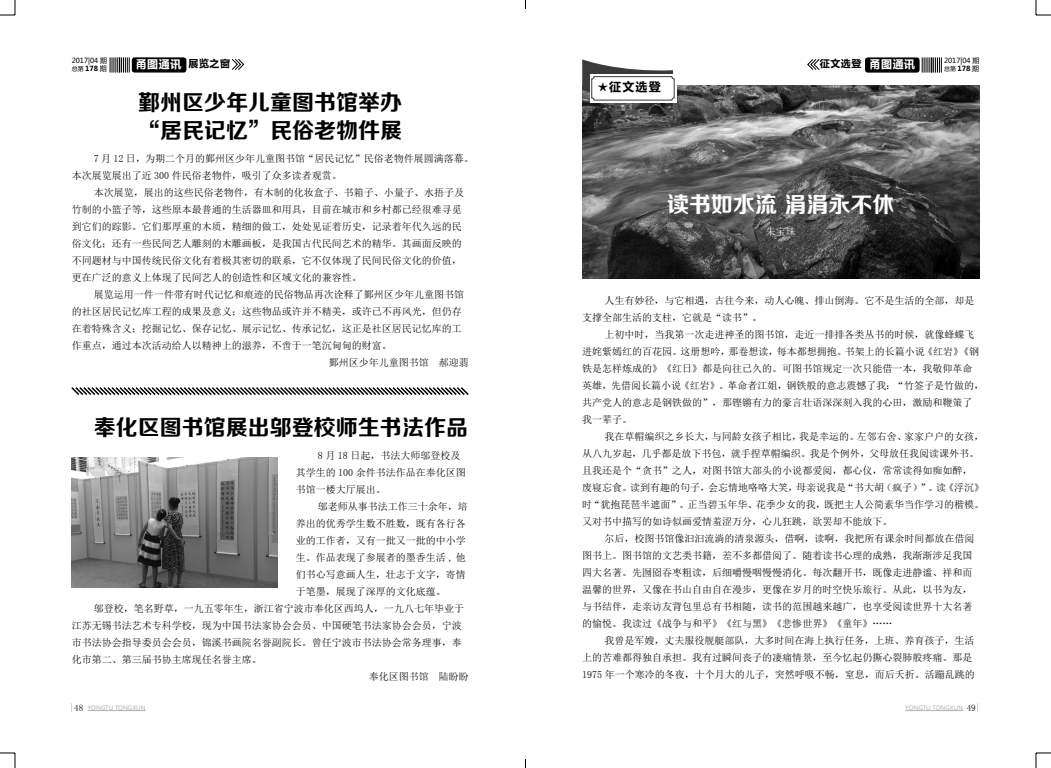
<style>
.page{position:relative;width:1051px;height:768px;background:#fff}
.page>*{position:absolute;margin:0;border:0;box-sizing:border-box;transform-origin:0 0}
.t1{font:22px/28px "FZZCHJW GB1 0";color:#000}
.t2{font:22px "FZZCHJW GB1 0";color:#fff}
.t3{font:700 12px "Microsoft Ya Hei";color:#000}
.t4{font:700 11px "Microsoft Ya Hei";letter-spacing:.05em;color:#fff}
.t5{font:10px/17px "Sim Sun";color:#000}
.t6{font:700 10px "Microsoft Ya Hei";color:#000}
.t7{font:10px "Sim Sun";color:#fff}
.t8{font:7px/8.2px "Microsoft Ya Hei";color:#000}
.t9{font:700 7px "Microsoft Ya Hei";color:#000}
.t10{font:6px "Microsoft Ya Hei";color:#b4b4b4}
.s1{font-size:6px}
.s2{font-weight:700}
.s3{font-size:10px;color:#000}
.s4{font-family:"Sim Sun";font-size:9px;color:#000}
.s5{font-weight:400;font-size:6px}
.s6{font-weight:400}
</style>
<div class="page">
<svg style="left:921px;top:57px;width:20px;height:16px"></svg>
<div style="left:865px;top:57px;width:54px;height:16px;background:#000;border-radius:3px"></div>
<hr style="left:905px;top:710px;width:58px;height:1px;background:#b4b4b4">
<svg style="left:807px;top:59px;width:13px;height:11px"></svg>
<hr style="left:88px;top:710px;width:58px;height:1px;background:#b4b4b4">
<svg style="left:110px;top:57px;width:20px;height:15px"></svg>
<div style="left:132px;top:57px;width:54px;height:15px;background:#000;border-radius:3px"></div>
<svg style="left:232px;top:59px;width:13px;height:11px"></svg>
<img style="left:582px;top:86px;width:397px;height:193px">
<img style="left:72px;top:457px;width:205px;height:130px">
<svg style="left:71px;top:387px;width:398px;height:8px"></svg>
<svg style="left:582px;top:59px;width:91px;height:43px"></svg>
<div style="left:590px;top:74px;width:86px;height:28px;background:#fff"></div>
<div style="left:591px;top:76px;width:83px;height:24px;border:1px solid #3b3b3b;border-radius:2px"></div>
<svg style="left:0;top:0;width:16px;height:16px"></svg>
<svg style="left:0;top:752px;width:16px;height:15px"></svg>
<svg style="left:1035px;top:0;width:15px;height:16px"></svg>
<svg style="left:1035px;top:752px;width:15px;height:15px"></svg>
<p class="t8" style="left:72px;top:56px;width:37px">2017|04 期<span class="s1">总第</span> <span class="s2">178</span> 期</p>
<p class="t4" style="left:136px;top:56px;width:96px">甬图通讯 <span class="s3">展览之窗</span></p>
<h1 class="t1" style="left:138px;top:90px;width:265px">鄞州区少年儿童图书馆举办“居民记忆”民俗老物件展</h1>
<p class="t5" style="left:72px;top:149px;width:403px;text-indent:22px">7 月 12 日，为期二个月的鄞州区少年儿童图书馆“居民记忆”民俗老物件展圆满落幕。本次展览展出了近 300 件民俗老物件，吸引了众多读者观赏。</p>
<p class="t5" style="left:72px;top:183px;width:394px;text-indent:22px">本次展览，展出的这些民俗老物件，有木制的化妆盒子、书箱子、小量子、水捂子及竹制的小篮子等，这些原本最普通的生活器皿和用具，目前在城市和乡村都已经很难寻觅到它们的踪影。它们那厚重的木质，精细的做工，处处见证着历史，记录着年代久远的民俗文化；还有一些民间艺人雕刻的木雕画板，是我国古代民间艺术的精华。其画面反映的不同题材与中国传统民俗文化有着极其密切的联系，它不仅体现了民间民俗文化的价值，更在广泛的意义上体现了民间艺人的创造性和区域文化的兼容性。</p>
<p class="t5" style="left:94px;top:285px;width:371px">展览运用一件一件带有时代记忆和痕迹的民俗物品再次诠释了鄞州区少年儿童图书馆</p>
<p class="t5" style="left:72px;top:302px;width:391px">的社区居民记忆库工程的成果及意义；这些物品或许并不精美，或许已不再风光，但仍存</p>
<p class="t5" style="left:72px;top:319px;width:391px">在着特殊含义；挖掘记忆、保存记忆、展示记忆、传承记忆，这正是社区居民记忆库的工</p>
<p class="t5" style="left:72px;top:336px;width:321px">作重点，通过本次活动给人以精神上的滋养，不啻于一笔沉甸甸的财富。</p>
<p class="t5" style="left:329px;top:353px;width:141px">鄞州区少年儿童图书馆　郝迎翡</p>
<h1 class="t1" style="left:94px;top:415px;width:375px">奉化区图书馆展出邬登校师生书法作品</h1>
<p class="t5" style="left:296px;top:446px;width:171px;text-indent:22px">8 月 18 日起，书法大师邬登校及其学生的 100 余件书法作品在奉化区图书馆一楼大厅展出。</p>
<p class="t5" style="left:318px;top:497px;width:151px">邬老师从事书法工作三十余年，培</p>
<p class="t5" style="left:296px;top:514px;width:171px">养出的优秀学生数不胜数，既有各行各</p>
<p class="t5" style="left:296px;top:531px;width:171px">业的工作者，又有一批又一批的中小学</p>
<p class="t5" style="left:296px;top:548px;width:171px">生。作品表现了参展者的墨香生活 , 他</p>
<p class="t5" style="left:296px;top:565px;width:171px">们书心写意画人生，壮志于文字，寄情</p>
<p class="t5" style="left:296px;top:582px;width:151px">于笔墨，展现了深厚的文化底蕴。</p>
<p class="t5" style="left:94px;top:599px;width:371px">邬登校，笔名野草，一九五零年生，浙江省宁波市奉化区西坞人，一九八七年毕业于</p>
<p class="t5" style="left:72px;top:616px;width:391px">江苏无锡书法艺术专科学校，现为中国书法家协会会员、中国硬笔书法家协会会员，宁波</p>
<p class="t5" style="left:72px;top:633px;width:391px">市书法协会指导委员会会员，锦溪书画院名誉副院长。曾任宁波市书法协会常务理事，奉</p>
<p class="t5" style="left:72px;top:650px;width:191px">化市第二、第三届书协主席现任名誉主席。</p>
<p class="t5" style="left:369px;top:667px;width:101px">奉化区图书馆　陆盼盼</p>
<p class="t10" style="left:70px;top:703px;width:77px"><span class="s4">|48</span> YONGTU TONGXUN</p>
<p class="t3" style="left:598px;top:79px;width:64px">★征文选登</p>
<p class="t8" style="left:944px;top:56px;width:37px">2017|04 期</p>
<p class="t4" style="left:869px;top:56px;width:47px">甬图通讯</p>
<p class="t6" style="left:820px;top:57px;width:43px">征文选登</p>
<p class="t9" style="left:944px;top:64px;width:37px"><span class="s5">总第</span> 178 <span class="s6">期</span></p>
<h1 class="t2" style="left:667px;top:192px;width:229px">读书如水流 涓涓永不休</h1>
<p class="t7" style="left:765px;top:227px;width:31px">朱宝珠</p>
<p class="t5" style="left:582px;top:291px;width:394px;text-indent:22px">人生有妙径，与它相遇，古往今来，动人心魄、排山倒海。它不是生活的全部，却是支撑全部生活的支柱，它就是“读书”。</p>
<p class="t5" style="left:582px;top:325px;width:403px;text-indent:22px">上初中时，当我第一次走进神圣的图书馆，走近一排排各类丛书的时候，就像蜂蝶飞进姹紫嫣红的百花园。这册想吟，那卷想读，每本都想拥抱。书架上的长篇小说《红岩》《钢铁是怎样炼成的》《红日》都是向往已久的。可图书馆规定一次只能借一本，我敬仰革命英雄，先借阅长篇小说《红岩》。革命者江姐，钢铁般的意志震憾了我：“竹签子是竹做的，共产党人的意志是钢铁做的”，那铿锵有力的豪言壮语深深刻入我的心田，激励和鞭策了我一辈子。</p>
<p class="t5" style="left:582px;top:427px;width:403px;text-indent:22px">我在草帽编织之乡长大，与同龄女孩子相比，我是幸运的。左邻右舍、家家户户的女孩，从八九岁起，几乎都是放下书包，就手捏草帽编织。我是个例外，父母放任我阅读课外书。且我还是个“贪书”之人，对图书馆大部头的小说都爱阅，都心仪，常常读得如痴如醉，废寝忘食。读到有趣的句子，会忘情地咯咯大笑，母亲说我是“书大胡（疯子）”。读《浮沉》时“犹抱琵琶半遮面”。正当碧玉年华、花季少女的我，既把主人公简素华当作学习的楷模。又对书中描写的如诗似画爱情羞涩万分，心儿狂跳，欲罢却不能放下。</p>
<p class="t5" style="left:582px;top:529px;width:394px;text-indent:22px">尔后，校图书馆像汩汩流淌的清泉源头，借啊，读啊，我把所有课余时间都放在借阅图书上。图书馆的文艺类书籍，差不多都借阅了。随着读书心理的成熟，我渐渐涉足我国四大名著。先囫囵吞枣粗读，后细嚼慢咽慢慢消化。每次翻开书，既像走进静谧、祥和而温馨的世界，又像在书山自由自在漫步，更像在岁月的时空快乐旅行。从此，以书为友，与书结伴，走亲访友背包里总有书相随，读书的范围越来越广，也享受阅读世界十大名著的愉悦。我读过《战争与和平》《红与黑》《悲惨世界》《童年》……</p>
<p class="t5" style="left:582px;top:631px;width:394px;text-indent:22px">我曾是军嫂，丈夫服役舰艇部队，大多时间在海上执行任务，上班、养育孩子，生活上的苦难都得独自承担。我有过瞬间丧子的凄痛情景，至今忆起仍撕心裂肺般疼痛。那是<br>1975 年一个寒冷的冬夜，十个月大的儿子，突然呼吸不畅，窒息，而后夭折。活蹦乱跳的</p>
<p class="t10" style="left:905px;top:703px;width:76px">YONGTU TONGXUN <span class="s4">49|</span></p>
</div>
